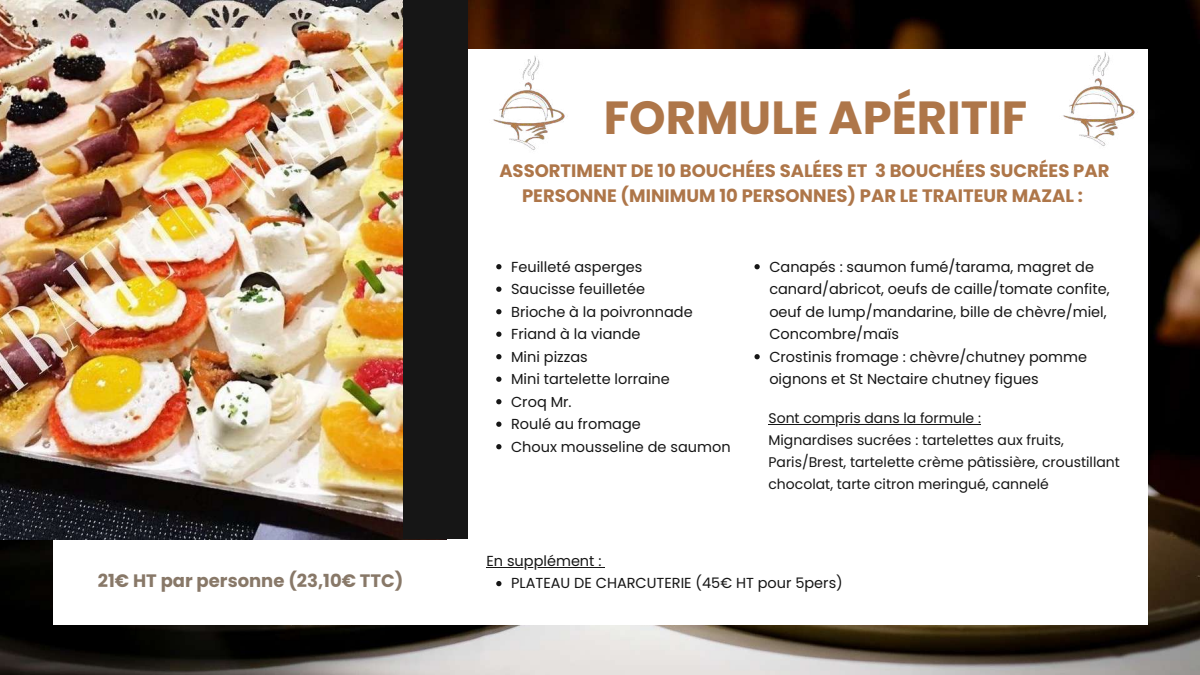
<style>
.page{position:relative;width:1200px;height:675px;background:#fff}
.page>*{position:absolute;margin:0;border:0;box-sizing:border-box;transform-origin:0 0}
.t1{font:700 46.4px "Poppins";color:#ae7649}
.t2{font:700 18px/24.8px "Poppins";color:#ae7649;text-align:center}
.t3{font:700 18px "Poppins";color:#887868}
.t4{font:14.5px/22.5px "Poppins";color:#161616}
.t5{font:14px/21.8px "Poppins";color:#161616}
</style>
<div class="page">
<img style="left:0;top:0;width:1200px;height:675px">
<div style="left:53px;top:50px;width:1094px;height:575px;background:#fff"></div>
<img style="left:0;top:0;width:404px;height:539px">
<div style="left:404px;top:0;width:64px;height:539px;background:#161616"></div>
<svg style="left:496px;top:264px;width:5px;height:5px"></svg>
<svg style="left:496px;top:287px;width:5px;height:5px"></svg>
<svg style="left:496px;top:309px;width:5px;height:5px"></svg>
<svg style="left:496px;top:332px;width:5px;height:5px"></svg>
<svg style="left:496px;top:354px;width:5px;height:5px"></svg>
<svg style="left:496px;top:377px;width:5px;height:5px"></svg>
<svg style="left:496px;top:399px;width:5px;height:5px"></svg>
<svg style="left:496px;top:422px;width:5px;height:5px"></svg>
<svg style="left:496px;top:444px;width:5px;height:5px"></svg>
<img style="left:493px;top:56px;width:72px;height:94px">
<svg style="left:754px;top:264px;width:6px;height:5px"></svg>
<svg style="left:754px;top:354px;width:6px;height:5px"></svg>
<img style="left:1044px;top:45px;width:111px;height:111px">
<svg style="left:496px;top:581px;width:5px;height:5px"></svg>
<hr style="left:486px;top:567px;width:116px;height:1px;background:#161616">
<hr style="left:769px;top:424px;width:212px;height:1px;background:#161616">
<p class="t3" style="left:98px;top:568px;width:307px">21€ HT par personne (23,10€ TTC)</p>
<h1 class="t1" style="left:604px;top:85px;width:425px">FORMULE APÉRITIF</h1>
<p class="t2" style="left:499px;top:159px;width:612px">ASSORTIMENT DE 10 BOUCHÉES SALÉES ET 3 BOUCHÉES SUCRÉES PAR<br>PERSONNE (MINIMUM 10 PERSONNES) PAR LE TRAITEUR MAZAL :</p>
<p class="t4" style="left:511px;top:255px;width:221px">Feuilleté asperges<br>Saucisse feuilletée<br>Brioche à la poivronnade<br>Friand à la viande<br>Mini pizzas<br>Mini tartelette lorraine<br>Croq Mr.<br>Roulé au fromage<br>Choux mousseline de saumon</p>
<p class="t4" style="left:486px;top:550px;width:117px">En supplément :</p>
<p class="t4" style="left:769px;top:255px;width:342px">Canapés : saumon fumé/tarama, magret de canard/abricot, oeufs de caille/tomate confite, oeuf de lump/mandarine, bille de chèvre/miel, Concombre/maïs<br>Crostinis fromage : chèvre/chutney pomme oignons et St Nectaire chutney figues</p>
<p class="t5" style="left:769px;top:408px;width:353px">Sont compris dans la formule :<br>Mignardises sucrées : tartelettes aux fruits, Paris/Brest, tartelette crème pâtissière, croustillant chocolat, tarte citron meringué, cannelé</p>
<p class="t4" style="left:511px;top:572px;width:333px">PLATEAU DE CHARCUTERIE (45€ HT pour 5pers)</p>
</div>
